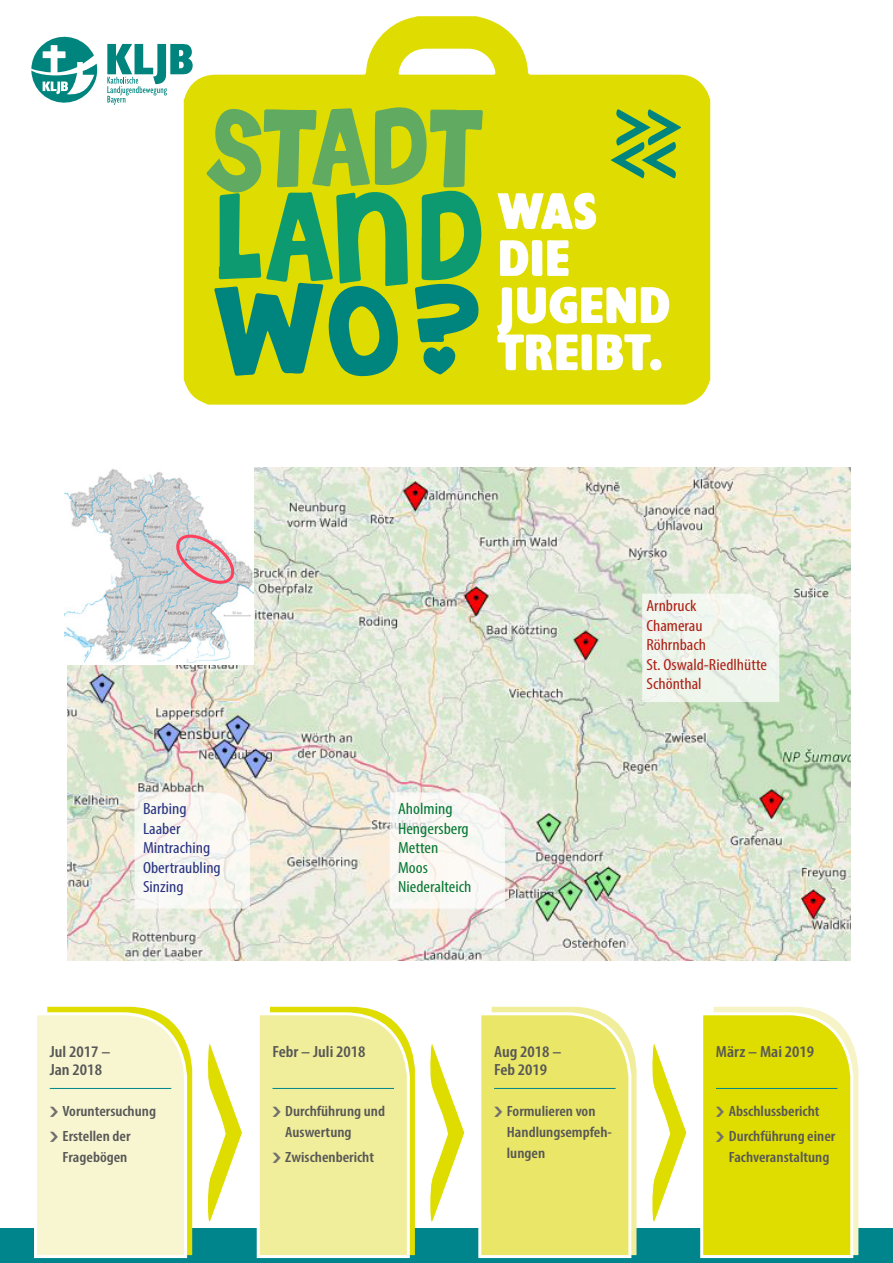
<style>
.page{position:relative;width:893px;height:1263px;background:#fff}
.page>*{position:absolute;margin:0;border:0;box-sizing:border-box;transform-origin:0 0}
.t1{font:600 condensed 16.2px/18px "Myriad Pro";color:#575756;scale:1.11 1}
.t2{font:condensed 16.2px/19.5px "Myriad Pro";color:#ae2217;scale:1.11 1}
.t3{font:condensed 16.2px/19.5px "Myriad Pro";color:#2a3381;scale:1.11 1}
.t4{font:condensed 16.2px/19.5px "Myriad Pro";color:#077835;scale:1.11 1}
.t5{font:600 condensed 14.85px/21px "Myriad Pro";color:#575756;scale:1.11 1}
</style>
<div class="page">
<div style="left:0;top:1229px;width:893px;height:34px;background:#00858c"></div>
<svg style="left:107px;top:16px;width:603px;height:389px"></svg>
<svg style="left:31px;top:36px;width:67px;height:67px"></svg>
<img style="left:68px;top:468px;width:783px;height:492px">
<img style="left:65px;top:468px;width:188px;height:196px">
<svg style="left:170px;top:531px;width:71px;height:54px;background:#d7c5ca"></svg>
<svg style="left:135px;top:792px;width:115px;height:116px"></svg>
<svg style="left:207px;top:1044px;width:36px;height:178px"></svg>
<svg style="left:429px;top:1044px;width:36px;height:178px"></svg>
<svg style="left:652px;top:1044px;width:35px;height:178px"></svg>
<svg style="left:390px;top:792px;width:115px;height:116px"></svg>
<svg style="left:642px;top:594px;width:137px;height:108px"></svg>
<svg style="left:33px;top:1007px;width:159px;height:252px;background:#f5f4c9"></svg>
<svg style="left:255px;top:1007px;width:160px;height:252px;background:#edeca0"></svg>
<svg style="left:477px;top:1007px;width:159px;height:252px;background:#eae777"></svg>
<svg style="left:699px;top:1007px;width:159px;height:252px;background:#e1e020"></svg>
<p class="t3" style="left:143px;top:799px;width:72px">Barbing<br>Laaber<br>Mintraching<br>Obertraubling<br>Sinzing</p>
<p class="t4" style="left:398px;top:799px;width:68px">Aholming<br>Hengersberg<br>Metten<br>Moos<br>Niederalteich</p>
<p class="t2" style="left:646px;top:596px;width:110px">Arnbruck<br>Chamerau<br>Röhrnbach<br>St. Oswald-Riedlhütte<br>Schönthal</p>
<p class="t1" style="left:50px;top:1043px;width:56px">Jul 2017 –<br>Jan 2018</p>
<p class="t5" style="left:63px;top:1098px;width:86px;line-height:25.2px">Voruntersuchung<br>Erstellen der</p>
<p class="t5" style="left:63px;top:1146px;width:60px">Fragebögen</p>
<p class="t1" style="left:272px;top:1043px;width:85px">Febr – Juli 2018</p>
<p class="t5" style="left:285px;top:1100px;width:91px">Durchführung und<br>Auswertung</p>
<p class="t5" style="left:285px;top:1146px;width:82px">Zwischenbericht</p>
<p class="t1" style="left:494px;top:1043px;width:62px">Aug 2018 –<br>Feb 2019</p>
<p class="t5" style="left:507px;top:1100px;width:96px">Formulieren von<br>Handlungsempfeh&shy;lungen</p>
<p class="t1" style="left:716px;top:1043px;width:90px">März – Mai 2019</p>
<p class="t5" style="left:729px;top:1098px;width:98px;line-height:25.2px">Abschlussbericht<br>Durchführung einer</p>
<p class="t5" style="left:729px;top:1146px;width:92px">Fachveranstaltung</p>
</div>
